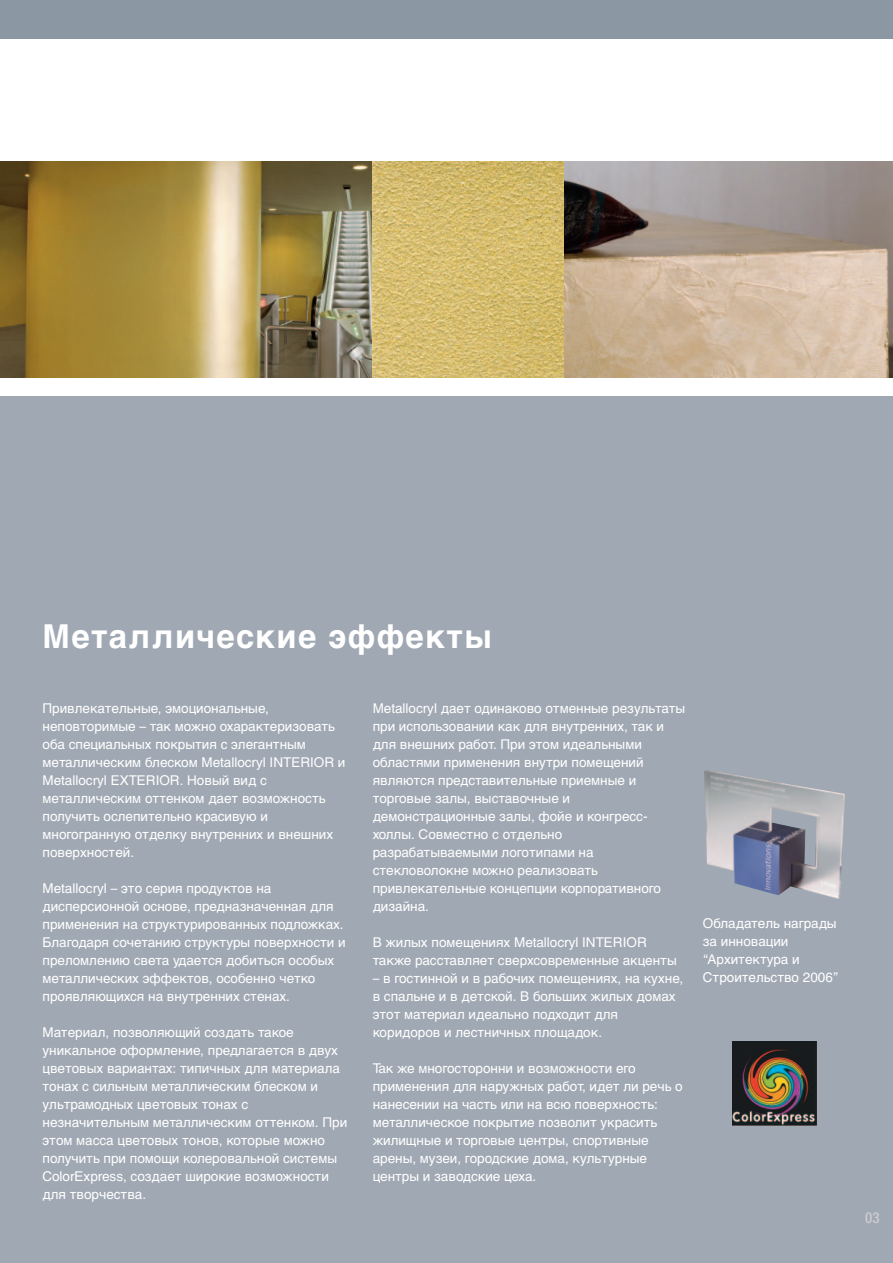
<style>
.page{position:relative;width:893px;height:1263px;background:#fff}
.page>*{position:absolute;margin:0;border:0;box-sizing:border-box;transform-origin:0 0}
.t1{font:700 33px "Helvetica Cyr";letter-spacing:.04em;color:#fff}
.t2{font:500 condensed 15px "Helvetica Neue";color:#cbcdd3}
.t3{font:13.5px/18px "Helvetica Cyr Upright";color:#fff}
</style>
<div class="page">
<div style="left:0;top:396px;width:892px;height:867px;background:#a0a8b3"></div>
<img style="left:0;top:162px;width:892px;height:216px">
<img style="left:704px;top:770px;width:141px;height:129px">
<div style="left:0;top:0;width:892px;height:38px;background:#8c97a4"></div>
<img style="left:732px;top:1041px;width:84px;height:85px">
<h1 class="t1" style="left:43px;top:624px;width:451px">Металлические эффекты</h1>
<p class="t3" style="left:43px;top:701px;width:304px">Привлекательные, эмоциональные, неповторимые – так можно охарактеризовать оба специальных покрытия с элегантным металлическим блеском Metallocryl INTERIOR и Metallocryl EXTERIOR. Новый вид с металлическим оттенком дает возможность получить ослепительно красивую и многогранную отделку внутренних и внешних поверхностей.</p>
<p class="t3" style="left:43px;top:881px;width:305px">Metallocryl – это серия продуктов на дисперсионной основе, предназначенная для применения на структурированных подложках.<br>Благодаря сочетанию структуры поверхности и преломлению света удается добиться особых металлических эффектов, особенно четко проявляющихся на внутренних стенах.</p>
<p class="t3" style="left:43px;top:1025px;width:306px">Материал, позволяющий создать такое уникальное оформление, предлагается в двух цветовых вариантах: типичных для материала тонах с сильным металлическим блеском и ультрамодных цветовых тонах с незначительным металлическим оттенком. При этом масса цветовых тонов, которые можно получить при помощи колеровальной системы ColorExpress, создает широкие возможности для творчества.</p>
<p class="t3" style="left:372px;top:701px;width:314px">Metallocryl дает одинаково отменные результаты при использовании как для внутренних, так и для внешних работ. При этом идеальными областями применения внутри помещений являются представительные приемные и торговые залы, выставочные и демонстрационные залы, фойе и конгресс&shy;холлы. Совместно с отдельно разрабатываемыми логотипами на стекловолокне можно реализовать привлекательные концепции корпоративного дизайна.</p>
<p class="t3" style="left:372px;top:935px;width:305px">В жилых помещениях Metallocryl INTERIOR также расставляет сверхсовременные акценты</p>
<p class="t3" style="left:372px;top:971px;width:312px">– в гостинной и в рабочих помещениях, на кухне, в спальне и в детской. В больших жилых домах этот материал идеально подходит для коридоров и лестничных площадок.</p>
<p class="t3" style="left:372px;top:1061px;width:311px">Так же многосторонни и возможности его применения для наружных работ, идет ли речь о нанесении на часть или на всю поверхность: металлическое покрытие позволит украсить жилищные и торговые центры, спортивные арены, музеи, городские дома, культурные центры и заводские цеха.</p>
<p class="t3" style="left:702px;top:915px;width:138px">Обладатель награды за инновации “Архитектура и<br>Строительство 2006”</p>
<p class="t2" style="left:865px;top:1212px;width:16px">03</p>
</div>
